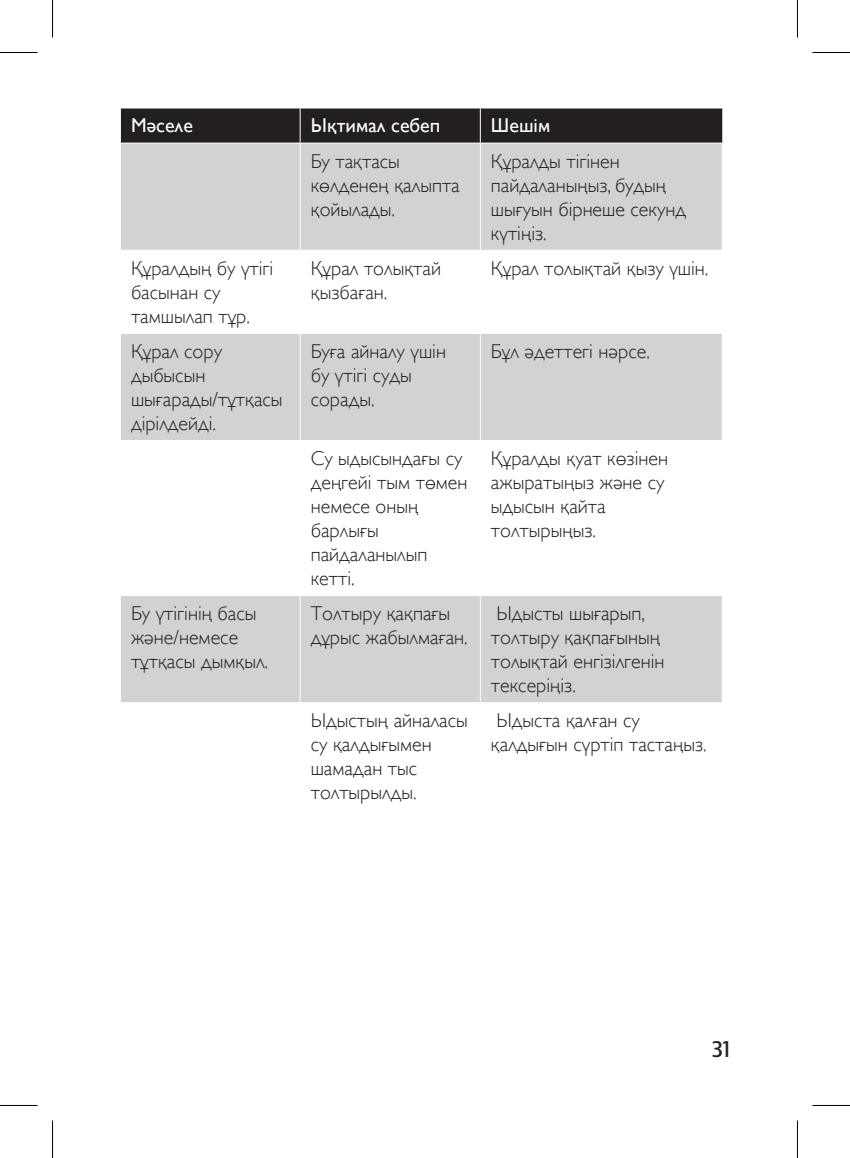
<style>
.page{position:relative;width:850px;height:1158px;background:#fff}
.page>*{position:absolute;margin:0;border:0;box-sizing:border-box;transform-origin:0 0}
.t1{font:500 22.5px "Centrale Sans Cnd";color:#231f20}
.chapter-table-roweve{font:20px/24px "Gill Sans Alt One WGL Light";color:#231f20}
.TABEL_kopjes{font:20px "Gill Sans Alt One WGL";color:#fff}
</style>
<div class="page">
<div style="left:121px;top:108px;width:601px;height:35px;background:#231f20"></div>
<div style="left:121px;top:144px;width:600px;height:106px;background:#d1d2d4"></div>
<svg style="left:121px;top:334px;width:600px;height:368px;fill:#d1d2d4"></svg>
<hr style="left:299px;top:143px;width:1px;height:107px;background:#fff">
<hr style="left:479px;top:143px;width:1px;height:107px;background:#fff">
<hr style="left:299px;top:596px;width:1px;height:106px;background:#fff">
<hr style="left:479px;top:596px;width:1px;height:106px;background:#fff">
<hr style="left:299px;top:334px;width:1px;height:106px;background:#fff">
<hr style="left:479px;top:334px;width:1px;height:106px;background:#fff">
<hr style="left:120px;top:440px;width:180px;height:1px;background:#fff">
<hr style="left:300px;top:440px;width:180px;height:1px;background:#fff">
<hr style="left:480px;top:440px;width:242px;height:1px;background:#fff">
<hr style="left:299px;top:441px;width:1px;height:154px;background:#fff">
<hr style="left:479px;top:441px;width:1px;height:154px;background:#fff">
<hr style="left:120px;top:595px;width:180px;height:1px;background:#fff">
<hr style="left:300px;top:595px;width:180px;height:1px;background:#fff">
<hr style="left:480px;top:595px;width:242px;height:1px;background:#fff">
<hr style="left:299px;top:108px;width:1px;height:35px;background:#fff">
<hr style="left:479px;top:108px;width:1px;height:35px;background:#fff">
<hr style="left:0;top:52px;width:38px;height:1px;background:#000">
<hr style="left:812px;top:52px;width:37px;height:1px;background:#000">
<hr style="left:0;top:1104px;width:38px;height:1px;background:#000">
<hr style="left:812px;top:1104px;width:37px;height:1px;background:#000">
<hr style="left:52px;top:0;width:1px;height:38px;background:#000">
<hr style="left:52px;top:1120px;width:1px;height:37px;background:#000">
<hr style="left:796px;top:0;width:1px;height:38px;background:#000">
<hr style="left:796px;top:1120px;width:1px;height:37px;background:#000">
<p class="TABEL_kopjes" style="left:131px;top:112px;width:63px">Мәселе</p>
<p class="TABEL_kopjes" style="left:310px;top:112px;width:131px">Ықтимал себеп</p>
<p class="TABEL_kopjes" style="left:490px;top:112px;width:61px">Шешім</p>
<p class="chapter-table-roweve" style="left:310px;top:149px;width:150px">Бу тақтасы көлденең қалыпта қойылады.</p>
<p class="chapter-table-roweve" style="left:490px;top:149px;width:196px">Құралды тігінен пайдаланыңыз, будың шығуын бірнеше секунд күтіңіз.</p>
<p class="chapter-table-roweve" style="left:131px;top:256px;width:144px">Құралдың бу үтігі басынан су тамшылап тұр.</p>
<p class="chapter-table-roweve" style="left:310px;top:256px;width:132px">Құрал толықтай қызбаған.</p>
<p class="chapter-table-roweve" style="left:490px;top:256px;width:219px">Құрал толықтай қызу үшін.</p>
<p class="chapter-table-roweve" style="left:131px;top:339px;width:153px">Құрал сору дыбысын шығарады/тұтқасы дірілдейді.</p>
<p class="chapter-table-roweve" style="left:310px;top:339px;width:137px">Буға айналу үшін бу үтігі суды сорады.</p>
<p class="chapter-table-roweve" style="left:490px;top:339px;width:160px">Бұл әдеттегі нәрсе.</p>
<p class="chapter-table-roweve" style="left:310px;top:446px;width:158px">Су ыдысындағы су деңгейі тым төмен немесе оның барлығы пайдаланылып кетті.</p>
<p class="chapter-table-roweve" style="left:490px;top:446px;width:178px">Құралды қуат көзінен ажыратыңыз және су ыдысын қайта толтырыңыз.</p>
<p class="chapter-table-roweve" style="left:131px;top:601px;width:139px">Бу үтігінің басы және/немесе тұтқасы дымқыл.</p>
<p class="chapter-table-roweve" style="left:310px;top:601px;width:158px">Толтыру қақпағы дұрыс жабылмаған.</p>
<p class="chapter-table-roweve" style="left:490px;top:601px;width:175px">Ыдысты шығарып, толтыру қақпағының толықтай енгізілгенін тексеріңіз.</p>
<p class="chapter-table-roweve" style="left:310px;top:708px;width:158px">Ыдыстың айналасы су қалдығымен шамадан тыс толтырылды.</p>
<p class="chapter-table-roweve" style="left:490px;top:708px;width:217px">Ыдыста қалған су қалдығын сүртіп тастаңыз.</p>
<p class="t1" style="left:711px;top:1034px;width:20px">31</p>
</div>
